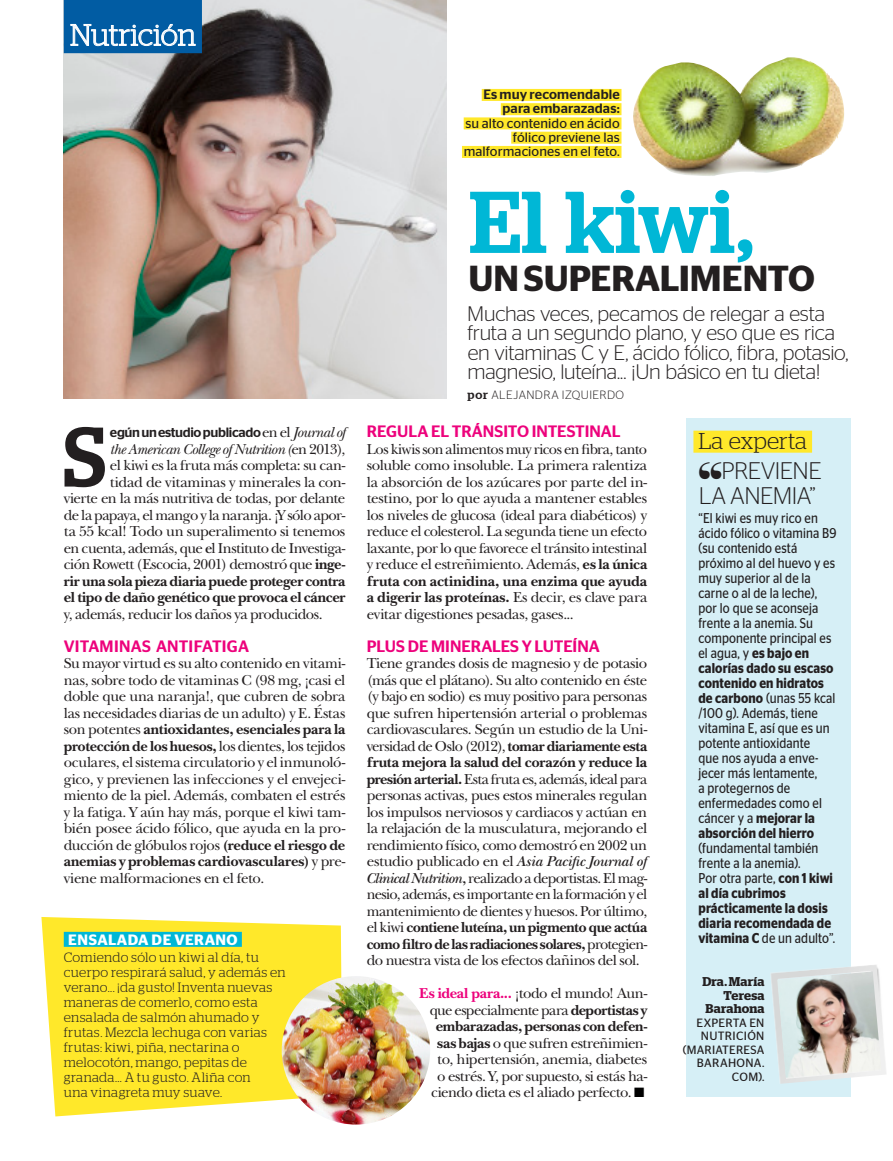
<style>
.page{position:relative;width:893px;height:1161px;background:#fff}
.page>*{position:absolute;margin:0;border:0;box-sizing:border-box;transform-origin:0 0}
.Titulo1_Seccion_Stag{font:500 87.3px "Stag";letter-spacing:.005em;color:#00b7d6}
.Texto_Capitular_cmd{font:500 84.15px "Stag";color:#231f20}
.Subtitulo3_Seccion_S{font:600 36.15px "Stag Sans";letter-spacing:-.005em;color:#231f20}
.Cabecera_Salud_Psico{font:300 30px "Stag";letter-spacing:-.01em;color:#fff}
.TituloA_Sans_Md_16_K{font:300 24px "Stag Sans";letter-spacing:-.025em;color:#231f20}
._13_Stag__Negativo{font:300 22.95px "Stag";letter-spacing:.005em;color:#231f20}
.Entradilla_Doble{font:300 21px/19.5px "Stag Sans";letter-spacing:-.01em;color:#231f20}
.Texto_General{font:500 16.5px "Stag Sans";letter-spacing:-.005em;color:#ed027c}
.Ladillo_Sans_K{font:500 16.5px "Stag Sans";letter-spacing:.01em;color:#ed027c}
.Texto_General-2{font:15px/16.5px "New Baskerville Std";letter-spacing:-.03em;color:#231f20;text-align:justify}
.Texto_Capitular_cmd-2{font:15px "New Baskerville Std";letter-spacing:-.03em;color:#231f20}
.Texto_Capitular_cmd-3{font:700 15px "New Baskerville Std";letter-spacing:-.025em;color:#231f20}
.Texto_Capitular_cmd-4{font:italic 15px "New Baskerville Std";letter-spacing:-.035em;color:#231f20}
.Tit_Sumario_Mini_Sta{font:600 15px "Stag Sans";letter-spacing:.035em;color:#fff}
.Recuadro_Sans_Book_9{font:14.25px/15px "Stag Sans";letter-spacing:.01em;color:#231f20;scale:.85 1}
.Sumario_Mini_Stag_Li{font:300 13.5px/15px "Stag";letter-spacing:.02em;color:#231f20}
.Pie_Sans_Subrayado{font:13.5px "Stag Sans";letter-spacing:.005em;color:#231f20}
.Texto_Capitular_cmd-5{font:500 13.5px "Stag Sans";letter-spacing:-.025em;color:#231f20}
.Pie_Sans_Subrayado-2{font:500 13.5px "Stag Sans";letter-spacing:.01em;color:#231f20}
.Pie_Sans_Book{font:600 12.75px/13.5px "Stag";letter-spacing:.015em;color:#231f20;text-align:right}
.Pie_Sans_Book-2{font:12px/13.5px "Stag Sans";letter-spacing:.02em;color:#231f20;text-align:right}
.t1{font:300 12px "Stag Sans";letter-spacing:.035em;color:#231f20}
.s1{font-family:"New Baskerville Std";font-weight:400;font-size:15px}
.s2{font-family:"New Baskerville Std";font-weight:400;font-style:italic;font-size:15px}
.s3{font-style:normal}
.s4{font-weight:600}
.s5{font-weight:700}
.s6{font-family:"Stag";font-weight:500}
.s7{font-weight:600;font-style:italic}
.s8{font-weight:700;color:#ed027c}
.s9{color:#000}
</style>
<div class="page">
<svg style="left:41px;top:917px;width:301px;height:199px;background:#feea3f"></svg>
<div style="left:64px;top:932px;width:178px;height:15px;background:#00b7d6"></div>
<img style="left:64px;top:0;width:382px;height:399px">
<img style="left:282px;top:976px;width:148px;height:148px;border-radius:74px">
<img style="left:633px;top:57px;width:211px;height:119px">
<div style="left:64px;top:0;width:138px;height:53px;background:#015ca3"></div>
<svg style="left:70px;top:24px;width:126px;height:22px"></svg>
<div style="left:686px;top:418px;width:164px;height:679px;background:#d6eff6"></div>
<div style="left:693px;top:431px;width:119px;height:22px;background:#ffe82a"></div>
<img style="left:771px;top:958px;width:115px;height:126px">
<img style="left:777px;top:971px;width:104px;height:108px">
<div style="left:482px;top:89px;width:139px;height:12px;background:#ffe82a"></div>
<div style="left:501px;top:103px;width:120px;height:12px;background:#ffe82a"></div>
<div style="left:464px;top:117px;width:157px;height:12px;background:#ffe82a"></div>
<div style="left:511px;top:132px;width:110px;height:12px;background:#ffe82a"></div>
<div style="left:462px;top:146px;width:159px;height:12px;background:#ffe82a"></div>
<p class="Cabecera_Salud_Psico" style="left:70px;top:18px;width:127px">Nutrición</p>
<p class="Texto_Capitular_cmd" style="left:63px;top:407px;width:45px">S</p>
<p class="Texto_Capitular_cmd-5" style="left:110px;top:424px;width:237px">egún un estudio publicado <span class="s1">en el</span> <span class="s2">Journal of</span></p>
<p class="Texto_Capitular_cmd-4" style="left:110px;top:440px;width:237px">the American College of Nutrition (<span class="s3">en 2013),</span></p>
<p class="Texto_Capitular_cmd-2" style="left:110px;top:456px;width:237px">el kiwi es la fruta más completa: su can-</p>
<p class="Texto_Capitular_cmd-2" style="left:110px;top:473px;width:237px">tidad de vitaminas y minerales la con-</p>
<p class="Texto_Capitular_cmd-2" style="left:64px;top:489px;width:283px">vierte en la más nutritiva de todas, por delante</p>
<p class="Texto_Capitular_cmd-2" style="left:64px;top:506px;width:283px">de la papaya, el mango y la naranja. ¡Y sólo apor-</p>
<p class="Texto_Capitular_cmd-2" style="left:64px;top:522px;width:283px">ta 55 kcal! Todo un superalimento si tenemos</p>
<p class="Texto_Capitular_cmd-2" style="left:64px;top:539px;width:283px">en cuenta, además, que <span class="s4">e</span>l Instituto de Investiga-</p>
<p class="Texto_Capitular_cmd-2" style="left:64px;top:555px;width:283px">ción Rowett (Escocia, 2001) demostró que <span class="s5">inge-</span></p>
<p class="Texto_Capitular_cmd-3" style="left:64px;top:572px;width:283px">rir una sola pieza diaria puede proteger contra</p>
<p class="Texto_Capitular_cmd-3" style="left:64px;top:588px;width:283px">el tipo de daño genético que provoca el cáncer</p>
<p class="Texto_Capitular_cmd-2" style="left:64px;top:605px;width:260px">y, además, reducir los daños ya producidos.</p>
<p class="Ladillo_Sans_K" style="left:64px;top:636px;width:187px">VITAMINAS ANTIFATIGA</p>
<p class="Texto_General-2" style="left:64px;top:655px;width:283px">Su mayor virtud es su alto contenido en vitami&shy;nas, sobre todo de vitaminas C (98 mg, ¡casi el doble que una naranja!, que cubren de sobra las necesidades diarias de un adulto) y E. Éstas son potentes <span class="s5">antioxidantes, esenciales para la protección de los huesos,</span> los dientes, los tejidos oculares, el sistema circulatorio y el inmunoló&shy;gico, y previenen las infecciones y el envejeci&shy;miento de la piel. Además, combaten el estrés y la fatiga. Y aún hay más, porque el kiwi tam&shy;bién posee ácido fólico, que ayuda en la pro&shy;ducción de glóbulos rojos <span class="s5">(reduce el riesgo de anemias y problemas cardiovasculares)</span> y pre&shy;viene malformaciones en el feto.</p>
<p class="Tit_Sumario_Mini_Sta" style="left:68px;top:931px;width:171px">ENSALADA DE VERANO</p>
<p class="Sumario_Mini_Stag_Li" style="left:64px;top:949px;width:223px">Comiendo sólo un kiwi al día, tu cuerpo respirará salud, y además en verano... ¡da gusto! Inventa nuevas maneras de comerlo, como esta ensalada de salmón ahumado y frutas. Mezcla lechuga con varias frutas: kiwi, piña, nectarina o melocotón, mango, pepitas de granada... A tu gusto. Aliña con<br>una vinagreta muy suave.</p>
<p class="Pie_Sans_Subrayado-2" style="left:483px;top:87px;width:138px">Es muy recomendable</p>
<p class="Pie_Sans_Subrayado-2" style="left:502px;top:101px;width:119px">para embarazadas:</p>
<p class="Pie_Sans_Subrayado" style="left:465px;top:115px;width:156px">su alto contenido en ácido</p>
<p class="Pie_Sans_Subrayado" style="left:513px;top:130px;width:108px">fólico previene las</p>
<p class="Pie_Sans_Subrayado" style="left:464px;top:144px;width:158px">malformaciones en el feto.</p>
<p class="Titulo1_Seccion_Stag" style="left:469px;top:171px;width:286px">El kiwi,</p>
<p class="Subtitulo3_Seccion_S" style="left:469px;top:258px;width:348px">UN SUPERALIMENTO</p>
<p class="Entradilla_Doble" style="left:467px;top:303px;width:383px">Muchas veces, pecamos de relegar a esta fruta a un segundo plano, y eso que es rica en vitaminas C y E, ácido fólico, fibra, potasio,</p>
<p class="Entradilla_Doble" style="left:468px;top:362px;width:354px">magnesio, luteína... ¡Un básico en tu dieta!</p>
<p class="t1" style="left:467px;top:388px;width:158px"><span class="s6">por</span> ALEJANDRA IZQUIERDO</p>
<p class="Texto_General" style="left:367px;top:422px;width:255px">REGULA EL TRÁNSITO INTESTINAL</p>
<p class="Texto_General-2" style="left:367px;top:440px;width:282px">Los kiwis son alimentos muy ricos en fibra, tanto soluble como insoluble. La primera ralentiza la absorción de los azúcares por parte del in&shy;testino, por lo que ayuda a mantener estables los niveles de glucosa (ideal para diabéticos) y reduce el colesterol. La segunda tiene un efecto laxante, por lo que favorece el tránsito intestinal y reduce el estreñimiento. Además, <span class="s5">es la única fruta con actinidina, una enzima que ayuda a digerir las proteínas.</span> Es decir, es clave para evitar digestiones pesadas, gases...</p>
<p class="Texto_General" style="left:367px;top:636px;width:234px">PLUS DE MINERALES Y LUTEÍNA</p>
<p class="Texto_General-2" style="left:367px;top:655px;width:282px">Tiene grandes dosis de magnesio y de potasio (más que el plátano). Su alto contenido en éste (y bajo en sodio) es muy positivo para personas que sufren hipertensión arterial o problemas cardiovasculares. Según un estudio de la Uni&shy;versidad de Oslo (2012), <span class="s5">tomar diariamente esta fruta mejora la salud del corazón y reduce la presión arterial.</span> Esta fruta es, además, ideal para personas activas, pues estos minerales regulan los impulsos nerviosos y cardiacos y actúan en la relajación de la musculatura, mejorando el rendimiento físico, como demostró en 2002 un estudio publicado en el <span class="s7">Asia Pacific Journal of Clinical Nutrition</span><span class="s4">,</span> realizado a deportistas. El mag&shy;nesio, además, es importante en la formación y el mantenimiento de dientes y huesos. Por último, el kiwi <span class="s5">contiene luteína, un pigmento que actúa como filtro de las radiaciones solares,</span> protegien&shy;do nuestra vista de los efectos dañinos del sol.</p>
<p class="Texto_General-2" style="left:419px;top:985px;width:230px;text-align:right"><span class="s8">Es ideal para...</span> ¡todo el mundo! Aun&shy;que especialmente para <span class="s5">deportistas y embarazadas, personas con defen&shy;sas bajas</span> o que sufren estreñimien&shy;to, hipertensión, anemia, diabetes<br>o estrés. Y, por supuesto, si estás ha&shy;ciendo dieta es el aliado perfecto. <span class="s9">■</span></p>
<p class="_13_Stag__Negativo" style="left:698px;top:428px;width:110px">La experta</p>
<p class="TituloA_Sans_Md_16_K" style="left:698px;top:457px;width:125px">“PREVIENE</p>
<p class="TituloA_Sans_Md_16_K" style="left:699px;top:482px;width:119px">LA ANEMIA”</p>
<p class="Recuadro_Sans_Book_9" style="left:698px;top:510px;width:164px">“El kiwi es muy rico en ácido fólico o vitamina B9 (su contenido está próximo al del huevo y es muy superior al de la carne o al de la leche), por lo que se aconseja frente a la anemia. Su componente principal es el agua, y <span class="s4">es bajo en calorías dado su escaso contenido en hidratos de carbono</span> (unas 55 kcal /100 g). Además, tiene vitamina E, así que es un potente antioxidante<br>que nos ayuda a enve&shy;jecer más lentamente,<br>a protegernos de enfermedades como el cáncer y a <span class="s4">mejorar la absorción del hierro </span>(fundamental también frente a la anemia).<br>Por otra parte, <span class="s4">con 1 kiwi al día cubrimos prácticamente la dosis diaria recomendada de vitamina C</span> de un adulto”.</p>
<p class="Pie_Sans_Book" style="left:702px;top:975px;width:64px">Dra. María<br>Teresa<br>Barahona</p>
<p class="Pie_Sans_Book-2" style="left:683px;top:1016px;width:83px">EXPERTA EN<br>NUTRICIÓN (MARIATERESA<br>BARAHONA.<br>COM).</p>
</div>
